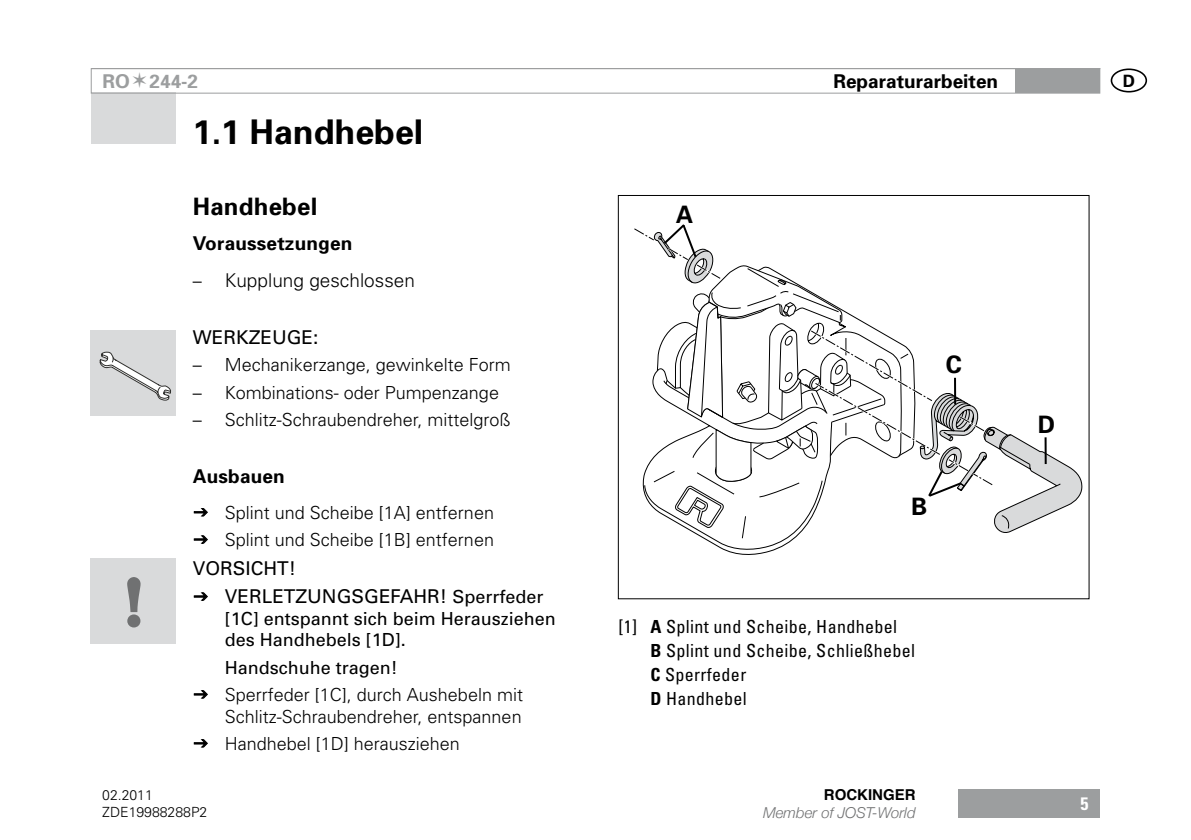
<style>
.page{position:relative;width:1191px;height:840px;background:#fff}
.page>*{position:absolute;margin:0;border:0;box-sizing:border-box;transform-origin:0 0}
.t1{font:700 34px "Univers";color:#000}
.t2{font:700 24px "Univers";letter-spacing:.01em;color:#000}
.t3{font:19px/28.4px "Univers";color:#000}
.t4{font:700 19px "Univers";letter-spacing:.01em;color:#000}
.t5{font:300 19px "Univers";color:#000}
.t6{font:700 19px "Univers";color:#9c9e9f}
.t7{font:300 18px/27.2px "Univers";color:#000}
.t8{font:condensed 18px/24px "Univers";letter-spacing:.02em;color:#000}
.t9{font:18px/21.6px "Univers";color:#000}
.t10{font:700 condensed 18px "Univers";color:#fff}
.t11{font:700 17px "Univers";color:#000}
.t12{font:italic 300 15px "Helvetica Neue";color:#707172}
.t13{font:700 15px "Helvetica";color:#000}
.t14{font:300 14px/16.8px "Univers";color:#000}
.s1{font-size:18px}
.s2{font-weight:700}
</style>
<div class="page">
<div style="left:958px;top:788px;width:142px;height:28px;background:#9c9e9f"></div>
<div style="left:1015px;top:69px;width:85px;height:24px;background:#9c9e9f"></div>
<div style="left:91px;top:93px;width:85px;height:51px;background:#d9dadb"></div>
<div style="left:91px;top:68px;width:1009px;height:26px;border:1px solid #9c9e9f"></div>
<div style="left:1110px;top:68px;width:37px;height:24px;border:2px solid #000;border-radius:50%"></div>
<div style="left:91px;top:330px;width:85px;height:85px;background:#d9dadb"></div>
<svg style="left:99px;top:351px;width:72px;height:49px"></svg>
<div style="left:91px;top:558px;width:85px;height:85px;background:#d9dadb"></div>
<svg style="left:127px;top:577px;width:14px;height:50px"></svg>
<svg style="left:634px;top:224px;width:448px;height:331px"></svg>
<svg style="left:193px;top:508px;width:15px;height:9px"></svg>
<svg style="left:193px;top:535px;width:15px;height:9px"></svg>
<svg style="left:193px;top:592px;width:15px;height:9px"></svg>
<svg style="left:193px;top:690px;width:15px;height:9px"></svg>
<svg style="left:193px;top:739px;width:15px;height:9px"></svg>
<p class="t6" style="left:102px;top:69px;width:97px">RO 244-2</p>
<h1 class="t1" style="left:193px;top:110px;width:232px">1.1 Handhebel</h1>
<h2 class="t2" style="left:193px;top:190px;width:126px">Handhebel</h2>
<p class="t4" style="left:193px;top:231px;width:161px">Voraussetzungen</p>
<p class="t5" style="left:193px;top:269px;width:224px"><span class="s1">–</span> Kupplung geschlossen</p>
<p class="t3" style="left:193px;top:322px;width:127px">Werkzeuge:</p>
<p class="t7" style="left:193px;top:350px;width:320px">– Mechanikerzange, gewinkelte Form</p>
<p class="t7" style="left:193px;top:378px;width:308px">– Kombinations- oder Pumpenzange</p>
<p class="t7" style="left:193px;top:405px;width:319px">– Schlitz-Schraubendreher, mittelgroß</p>
<p class="t4" style="left:193px;top:463px;width:94px">Ausbauen</p>
<p class="t7" style="left:225px;top:498px;width:271px">Splint und Scheibe [1A] entfernen<br>Splint und Scheibe [1B] entfernen</p>
<p class="t3" style="left:225px;top:553px;width:320px;text-indent:-32px">Vorsicht!<br>Verletzungsgefahr ! <span class="s1">Sperrfeder</span></p>
<p class="t9" style="left:225px;top:607px;width:333px">[1C] entspannt sich beim Herausziehen des Handhebels [1D].</p>
<p class="t9" style="left:193px;top:655px;width:16px">H</p>
<p class="t9" style="left:238px;top:655px;width:162px">andschuhe tragen!</p>
<p class="t7" style="left:225px;top:682px;width:300px;line-height:21.6px">Sperrfeder [1C], durch Aushebeln mit<br>Schlitz-Schraubendreher, entspannen</p>
<p class="t7" style="left:225px;top:729px;width:237px">Handhebel [1D] herausziehen</p>
<h2 class="t2" style="left:676px;top:198px;width:19px">A</h2>
<p class="t4" style="left:833px;top:69px;width:166px">Reparaturarbeiten</p>
<p class="t11" style="left:1122px;top:70px;width:14px">D</p>
<h2 class="t2" style="left:945px;top:349px;width:18px">C</h2>
<h2 class="t2" style="left:911px;top:491px;width:18px">B</h2>
<h2 class="t2" style="left:1037px;top:409px;width:19px">D</h2>
<p class="t8" style="left:650px;top:613px;width:266px;text-indent:-32px">[1] <span class="s2">A</span> Splint und Scheibe, Handhebel<br><span class="s2">B</span> Splint und Scheibe, Schließhebel<br><span class="s2">C</span> Sperrfeder<br><span class="s2">D</span> Handhebel</p>
<p class="t14" style="left:102px;top:786px;width:107px">02.2011<br>ZDE19988288P2</p>
<p class="t13" style="left:824px;top:782px;width:93px">ROCKINGER</p>
<p class="t12" style="left:763px;top:803px;width:154px">Member of JOST-World</p>
<p class="t10" style="left:1080px;top:791px;width:9px">5</p>
</div>
